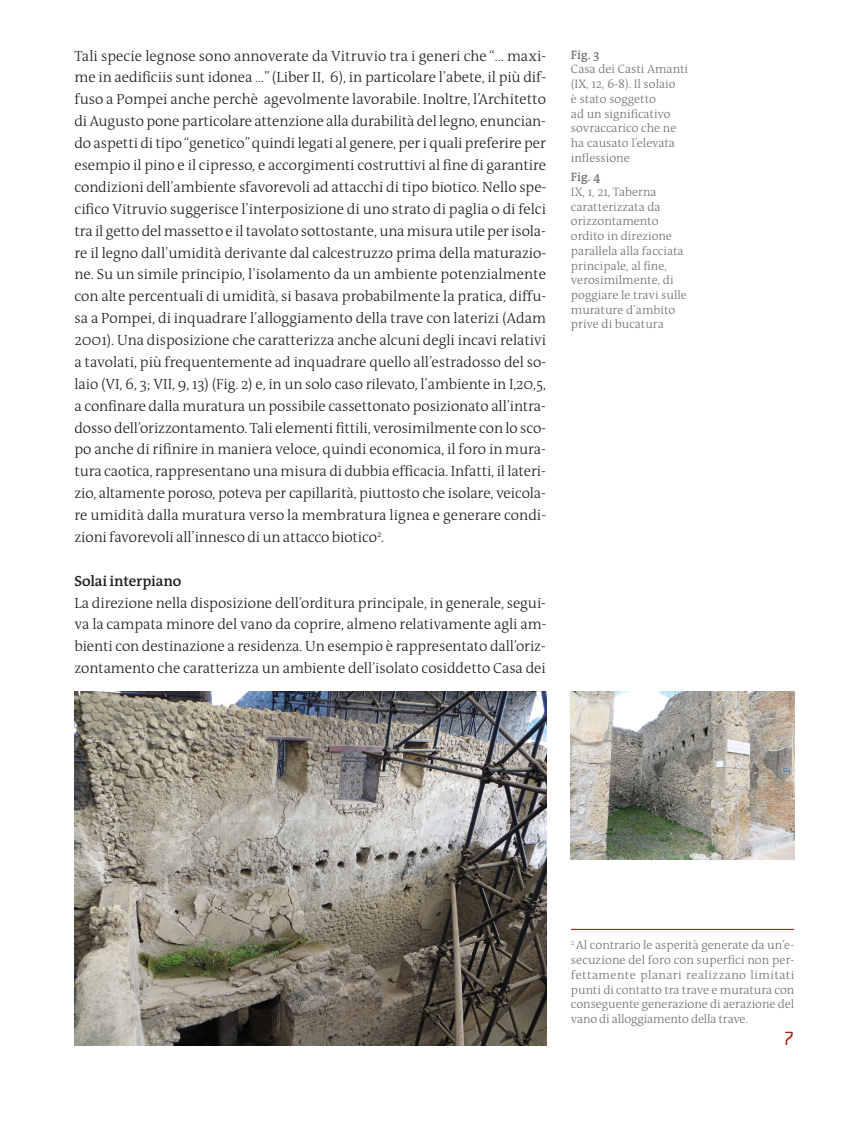
<style>
.page{position:relative;width:844px;height:1141px;background:#fff}
.page>*{position:absolute;margin:0;border:0;box-sizing:border-box;transform-origin:0 0}
.t1{font:300 21px "Conduit ITC";color:#ae0f0a}
.t2{font:300 14.88px/21.9px "The Antiqua B3";letter-spacing:-.005em;color:#1d1d1b;text-align:justify}
.t3{font:600 14.88px "The Antiqua B6";letter-spacing:-.01em;color:#1d1d1b}
.t4{font:300 12.25px/14.7px "The Antiqua B3";color:#70706f}
.t5{font:600 12.25px "The Antiqua B6";color:#70706f}
</style>
<div class="page">
<hr style="left:570px;top:929px;width:224px;height:1px;background:#ae0f0a">
<img style="left:570px;top:692px;width:224px;height:167px">
<img style="left:74px;top:692px;width:472px;height:353px">
<p class="t2" style="left:74px;top:45px;width:473px">Tali specie legnose sono annoverate da Vitruvio tra i generi che “… maxi&shy;me in aedificiis sunt idonea …” (Liber II, 6), in particolare l’abete, il più dif&shy;fuso a Pompei anche perchè agevolmente lavorabile. Inoltre, l’Architetto di Augusto pone particolare attenzione alla durabilità del legno, enuncian&shy;do aspetti di tipo “genetico” quindi legati al genere, per i quali preferire per esempio il pino e il cipresso, e accorgimenti costruttivi al fine di garantire condizioni dell’ambiente sfavorevoli ad attacchi di tipo biotico. Nello spe&shy;cifico Vitruvio suggerisce l’interposizione di uno strato di paglia o di felci tra il getto del massetto e il tavolato sottostante, una misura utile per isola&shy;re il legno dall’umidità derivante dal calcestruzzo prima della maturazio&shy;ne. Su un simile principio, l’isolamento da un ambiente potenzialmente con alte percentuali di umidità, si basava probabilmente la pratica, diffu&shy;sa a Pompei, di inquadrare l’alloggiamento della trave con laterizi (Adam 2001). Una disposizione che caratterizza anche alcuni degli incavi relativi a tavolati, più frequentemente ad inquadrare quello all’estradosso del so&shy;laio (VI, 6, 3; VII, 9, 13) (Fig. 2) e, in un solo caso rilevato, l’ambiente in I,20,5, a confinare dalla muratura un possibile cassettonato posizionato all’intra&shy;dosso dell’orizzontamento. Tali elementi fittili, verosimilmente con lo sco&shy;po anche di rifinire in maniera veloce, quindi economica, il foro in mura&shy;tura caotica, rappresentano una misura di dubbia efficacia. Infatti, il lateri&shy;zio, altamente poroso, poteva per capillarità, piuttosto che isolare, veicola&shy;re umidità dalla muratura verso la membratura lignea e generare condi&shy;zioni favorevoli all’innesco di un attacco biotico<sup>2</sup>.</p>
<p class="t3" style="left:74px;top:573px;width:108px">Solai interpiano</p>
<p class="t2" style="left:74px;top:592px;width:473px">La direzione nella disposizione dell’orditura principale, in generale, segui&shy;va la campata minore del vano da coprire, almeno relativamente agli am&shy;bienti con destinazione a residenza. Un esempio è rappresentato dall’oriz&shy;zontamento che caratterizza un ambiente dell’isolato cosiddetto Casa dei</p>
<p class="t5" style="left:570px;top:48px;width:30px">Fig. 3</p>
<p class="t4" style="left:570px;top:62px;width:119px">Casa dei Casti Amanti (IX, 12, 6-8). Il solaio<br>è stato soggetto<br>ad un significativo sovraccarico che ne ha causato l’elevata inflessione</p>
<p class="t5" style="left:570px;top:171px;width:31px">Fig. 4</p>
<p class="t4" style="left:570px;top:185px;width:117px">IX, 1, 21, Taberna caratterizzata da orizzontamento ordito in direzione parallela alla facciata principale, al fine, verosimilmente, di poggiare le travi sulle murature d’ambito prive di bucatura</p>
<p class="t4" style="left:570px;top:938px;width:225px;text-align:justify"><sup>2</sup> Al contrario le asperità generate da un’e&shy;secuzione del foro con superfici non per&shy;fettamente planari realizzano limitati punti di contatto tra trave e muratura con conseguente generazione di aerazione del vano di alloggiamento della trave.</p>
<h1 class="t1" style="left:783px;top:1027px;width:12px">7</h1>
</div>
